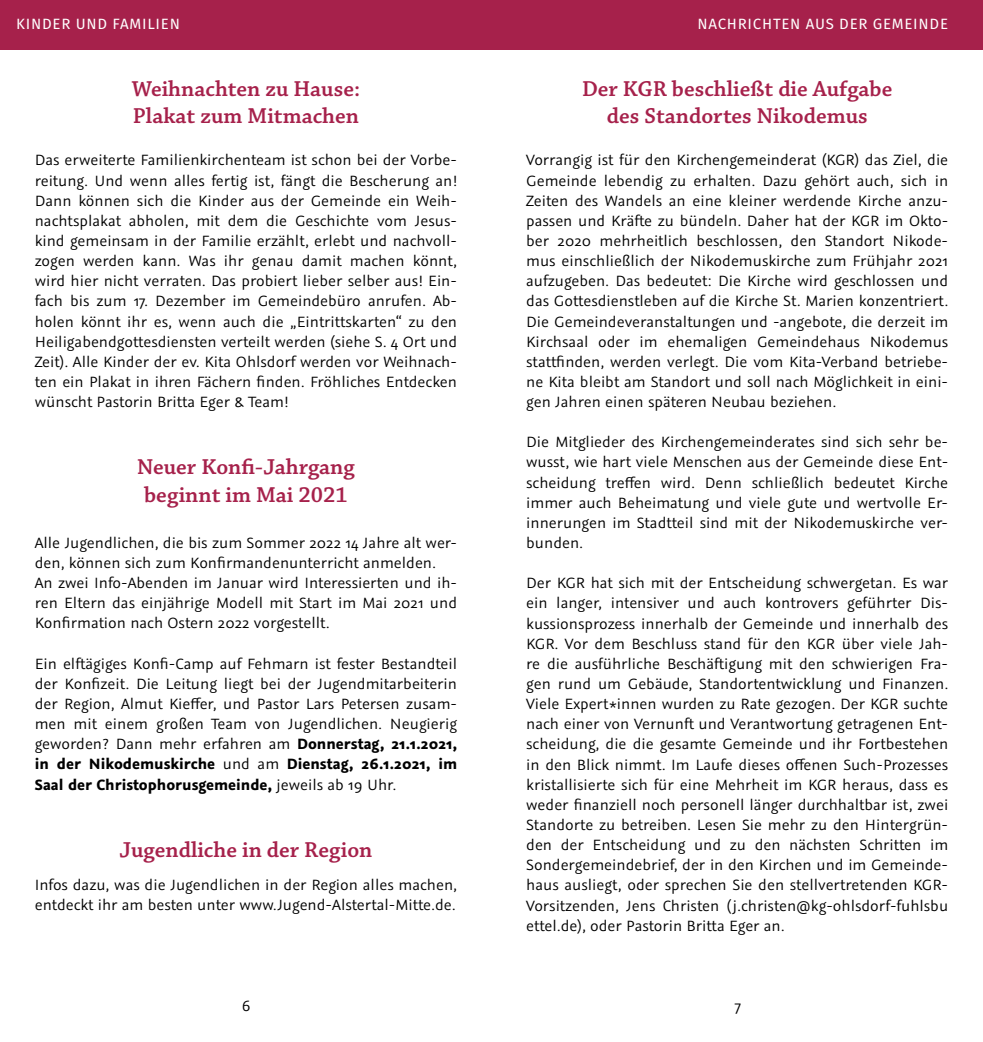
<style>
.page{position:relative;width:983px;height:1042px;background:#fff}
.page>*{position:absolute;margin:0;border:0;box-sizing:border-box;transform-origin:0 0}
.t1{font:600 22.75px/27.1px "Chaparral Pro";color:#a6214b;text-align:center}
.t2{font:16.62px/20.1px "Graublau Sans";color:#000;text-align:justify}
.t3{font:14.88px "Fira Sans OT";letter-spacing:.05em;color:#fff}
.s1{font-weight:700}
</style>
<div class="page">
<div style="left:0;top:0;width:491px;height:50px;background:#a6214b"></div>
<div style="left:490px;top:0;width:492px;height:50px;background:#a6214b"></div>
<p class="t3" style="left:16px;top:13px;width:165px">KINDER UND FAMILIEN</p>
<p class="t3" style="left:697px;top:13px;width:252px">NACHRICHTEN AUS DER GEMEINDE</p>
<h1 class="t1" style="left:132px;top:76px;width:230px;text-align:left">Weihnachten zu Hause:<br>Plakat zum Mitmachen</h1>
<p class="t2" style="left:35px;top:150px;width:424px">Das erweiterte Familienkirchenteam ist schon bei der Vorbe&shy;reitung. Und wenn alles fertig ist, fängt die Bescherung an!<br>Dann können sich die Kinder aus der Gemeinde ein Weih&shy;nachtsplakat abholen, mit dem die Geschichte vom Jesus&shy;kind gemeinsam in der Familie erzählt, erlebt und nachvoll&shy;zogen werden kann. Was ihr genau damit machen könnt, wird hier nicht verraten. Das probiert lieber selber aus! Ein&shy;fach bis zum 17. Dezember im Gemeindebüro anrufen. Ab&shy;holen könnt ihr es, wenn auch die „Eintrittskarten“ zu den Heiligabendgottesdiensten verteilt werden (siehe S. 4 Ort und Zeit). Alle Kinder der ev. Kita Ohlsdorf werden vor Weihnach&shy;ten ein Plakat in ihren Fächern finden. Fröhliches Entdecken wünscht Pastorin Britta Eger &amp; Team!</p>
<h1 class="t1" style="left:137px;top:454px;width:219px">Neuer Konfi-Jahrgang beginnt im Mai 2021</h1>
<p class="t2" style="left:35px;top:533px;width:424px;text-align:left">Alle Jugendlichen, die bis zum Sommer 2022 14 Jahre alt wer&shy;den, können sich zum Konfirmandenunterricht anmelden.<br>An zwei Info-Abenden im Januar wird Interessierten und ih&shy;ren Eltern das einjährige Modell mit Start im Mai 2021 und Konfirmation nach Ostern 2022 vorgestellt.</p>
<p class="t2" style="left:35px;top:653px;width:424px">Ein elftägiges Konfi-Camp auf Fehmarn ist fester Bestandteil der Konfizeit. Die Leitung liegt bei der Jugendmitarbeiterin der Region, Almut Kieffer, und Pastor Lars Petersen zusam&shy;men mit einem großen Team von Jugendlichen. Neugierig geworden? Dann mehr erfahren am <span class="s1">Donnerstag, 21.1.2021, in der Nikodemuskirche</span> und am <span class="s1">Dienstag, 26.1.2021, im Saal der Christophorusgemeinde,</span> jeweils ab 19 Uhr.</p>
<h1 class="t1" style="left:119px;top:837px;width:254px">Jugendliche in der Region</h1>
<p class="t2" style="left:35px;top:875px;width:424px">Infos dazu, was die Jugendlichen in der Region alles machen, entdeckt ihr am besten unter www.Jugend-Alstertal-Mitte.de.</p>
<h1 class="t1" style="left:582px;top:76px;width:312px">Der KGR beschließt die Aufgabe des Standortes Nikodemus</h1>
<p class="t2" style="left:526px;top:150px;width:423px">Vorrangig ist für den Kirchengemeinderat (KGR) das Ziel, die Gemeinde lebendig zu erhalten. Dazu gehört auch, sich in Zeiten des Wandels an eine kleiner werdende Kirche anzu&shy;passen und Kräfte zu bündeln. Daher hat der KGR im Okto&shy;ber 2020 mehrheitlich beschlossen, den Standort Nikode&shy;mus einschließlich der Nikodemuskirche zum Frühjahr 2021 aufzugeben. Das bedeutet: Die Kirche wird geschlossen und das Gottesdienstleben auf die Kirche St. Marien konzentriert.<br>Die Gemeindeveranstaltungen und -angebote, die derzeit im Kirchsaal oder im ehemaligen Gemeindehaus Nikodemus stattfinden, werden verlegt. Die vom Kita-Verband betriebe&shy;ne Kita bleibt am Standort und soll nach Möglichkeit in eini&shy;gen Jahren einen späteren Neubau beziehen.</p>
<p class="t2" style="left:526px;top:432px;width:423px">Die Mitglieder des Kirchengemeinderates sind sich sehr be&shy;wusst, wie hart viele Menschen aus der Gemeinde diese Ent&shy;scheidung treffen wird. Denn schließlich bedeutet Kirche immer auch Beheimatung und viele gute und wertvolle Er&shy;innerungen im Stadtteil sind mit der Nikodemuskirche ver&shy;bunden.</p>
<p class="t2" style="left:526px;top:573px;width:423px">Der KGR hat sich mit der Entscheidung schwergetan. Es war ein langer, intensiver und auch kontrovers geführter Dis&shy;kussionsprozess innerhalb der Gemeinde und innerhalb des KGR. Vor dem Beschluss stand für den KGR über viele Jah&shy;re die ausführliche Beschäftigung mit den schwierigen Fra&shy;gen rund um Gebäude, Standortentwicklung und Finanzen.<br>Viele Expert*innen wurden zu Rate gezogen. Der KGR suchte nach einer von Vernunft und Verantwortung getragenen Ent&shy;scheidung, die die gesamte Gemeinde und ihr Fortbestehen in den Blick nimmt. Im Laufe dieses offenen Such-Prozesses kristallisierte sich für eine Mehrheit im KGR heraus, dass es weder finanziell noch personell länger durchhaltbar ist, zwei Standorte zu betreiben. Lesen Sie mehr zu den Hintergrün&shy;den der Entscheidung und zu den nächsten Schritten im Sondergemeindebrief, der in den Kirchen und im Gemeinde&shy;haus ausliegt, oder sprechen Sie den stellvertretenden KGR-Vorsitzenden, Jens Christen (j.christen@kg-ohlsdorf-fuhlsbu ettel.de), oder Pastorin Britta Eger an.</p>
<p class="t2" style="left:242px;top:995px;width:10px">6</p>
<p class="t2" style="left:734px;top:995px;width:8px">7</p>
</div>
